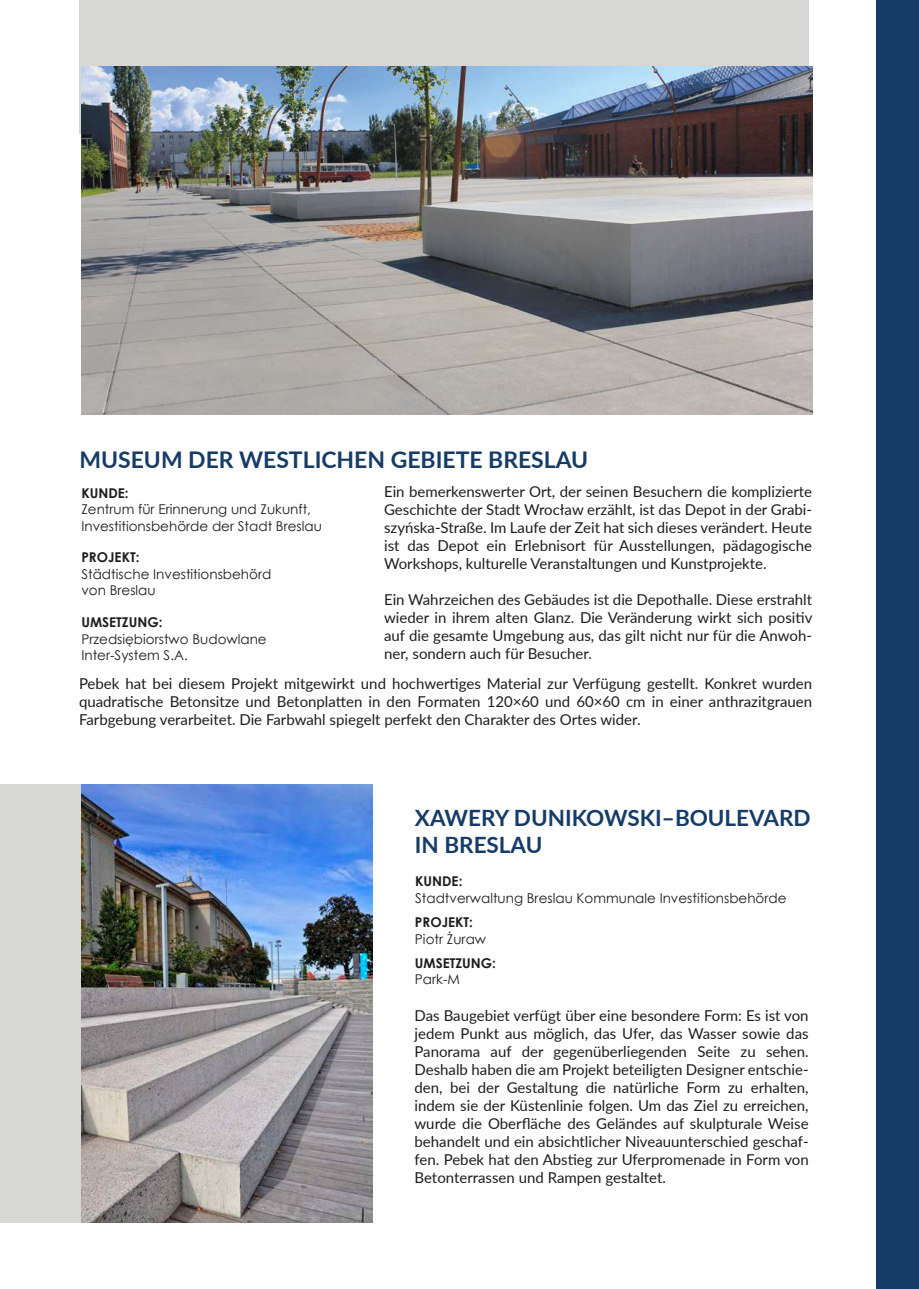
<style>
.page{position:relative;width:919px;height:1289px;background:#fff}
.page>*{position:absolute;margin:0;border:0;box-sizing:border-box;transform-origin:0 0}
.t1{font:700 22.95px "Lato";color:#153b66}
.t2{font:700 22.5px/27px "Lato";color:#153b66}
.t3{font:15px/18px "Lato";color:#1d1d1b;text-align:justify}
.t4{font:13.5px/16.5px "Century Gothic";color:#1d1d1b}
.t5{font:700 13.5px "Century Gothic";color:#1d1d1b}
</style>
<div class="page">
<div style="left:0;top:784px;width:97px;height:438px;background:#d7d7d6"></div>
<div style="left:79px;top:0;width:729px;height:134px;background:#d7d7d6"></div>
<img style="left:82px;top:784px;width:290px;height:438px">
<img style="left:82px;top:66px;width:730px;height:349px">
<div style="left:876px;top:0;width:42px;height:1288px;background:#153b66"></div>
<h1 class="t1" style="left:79px;top:442px;width:510px">MUSEUM DER WESTLICHEN GEBIETE BRESLAU</h1>
<p class="t5" style="left:81px;top:482px;width:49px">KUNDE:</p>
<p class="t4" style="left:81px;top:501px;width:242px">Zentrum für Erinnerung und Zukunft,<br>Investitionsbehörde der Stadt Breslau</p>
<p class="t5" style="left:81px;top:547px;width:60px">PROJEKT:</p>
<p class="t4" style="left:81px;top:565px;width:191px">Städtische Investitionsbehörd von Breslau</p>
<p class="t5" style="left:81px;top:612px;width:82px">UMSETZUNG:</p>
<p class="t4" style="left:81px;top:630px;width:187px">Przedsiębiorstwo Budowlane<br>Inter-System S.A.</p>
<p class="t3" style="left:384px;top:482px;width:429px">Ein bemerkenswerter Ort, der seinen Besuchern die komplizierte Geschichte der Stadt Wrocław erzählt, ist das Depot in der Grabi&shy;szyńska-Straße. Im Laufe der Zeit hat sich dieses verändert. Heute ist das Depot ein Erlebnisort für Ausstellungen, pädagogische Workshops, kulturelle Veranstaltungen und Kunstprojekte.</p>
<p class="t3" style="left:384px;top:590px;width:430px">Ein Wahrzeichen des Gebäudes ist die Depothalle. Diese erstrahlt wieder in ihrem alten Glanz. Die Veränderung wirkt sich positiv auf die gesamte Umgebung aus, das gilt nicht nur für die Anwoh&shy;ner, sondern auch für Besucher.</p>
<p class="t3" style="left:79px;top:674px;width:734px">Pebek hat bei diesem Projekt mitgewirkt und hochwertiges Material zur Verfügung gestellt. Konkret wurden quadratische Betonsitze und Betonplatten in den Formaten 120×60 und 60×60 cm in einer anthrazitgrauen Farbgebung verarbeitet. Die Farbwahl spiegelt perfekt den Charakter des Ortes wider.</p>
<h2 class="t2" style="left:415px;top:803px;width:397px">XAWERY DUNIKOWSKI–BOULEVARD<br>IN BRESLAU</h2>
<p class="t5" style="left:415px;top:871px;width:49px">KUNDE:</p>
<p class="t4" style="left:415px;top:889px;width:373px">Stadtverwaltung Breslau Kommunale Investitionsbehörde</p>
<p class="t5" style="left:415px;top:911px;width:60px">PROJEKT:</p>
<p class="t4" style="left:415px;top:930px;width:73px">Piotr Żuraw</p>
<p class="t5" style="left:415px;top:952px;width:83px">UMSETZUNG:</p>
<p class="t4" style="left:415px;top:970px;width:46px">Park-M</p>
<p class="t3" style="left:414px;top:1005px;width:396px">Das Baugebiet verfügt über eine besondere Form: Es ist von jedem Punkt aus möglich, das Ufer, das Wasser sowie das Panorama auf der gegenüberliegenden Seite zu sehen.<br>Deshalb haben die am Projekt beteiligten Designer entschie&shy;den, bei der Gestaltung die natürliche Form zu erhalten, indem sie der Küstenlinie folgen. Um das Ziel zu erreichen, wurde die Oberfläche des Geländes auf skulpturale Weise behandelt und ein absichtlicher Niveauunterschied geschaf&shy;fen. Pebek hat den Abstieg zur Uferpromenade in Form von Betonterrassen und Rampen gestaltet.</p>
</div>
